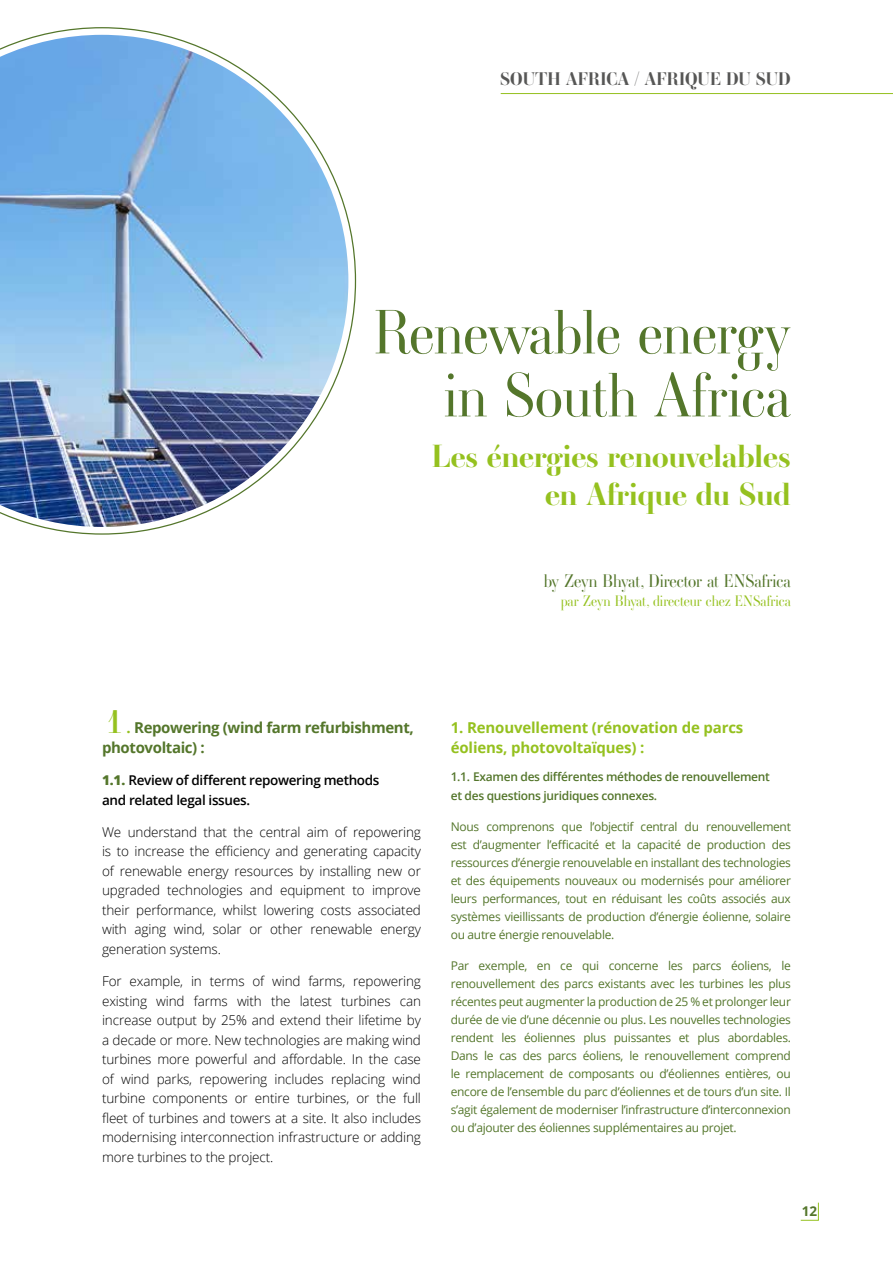
<style>
.page{position:relative;width:893px;height:1263px;background:#fff}
.page>*{position:absolute;margin:0;border:0;box-sizing:border-box;transform-origin:0 0}
.t1{font:300 61.5px/63px "Ambroise Std";color:#54762b;text-align:right}
.t2{font:300 45px "Ambroise Std";color:#95c11f}
.t3{font:700 31.5px/37.5px "Ambroise Std";color:#95c11f;text-align:right}
.t4{font:300 18px "Ambroise Std";color:#54762b}
.t5{font:700 18px "Ambroise Std";color:#575756}
.t6{font:700 15px/19.5px "Open Sans";letter-spacing:-.01em;color:#95c11f}
.t7{font:700 15px/19.5px "Open Sans";letter-spacing:-.025em;color:#54762b}
.t8{font:300 15px "Ambroise Std";color:#95c11f}
.t9{font:300 13.5px/19.5px "Open Sans";letter-spacing:-.01em;color:#000;text-align:justify}
.t10{font:600 13.5px/19.5px "Open Sans";letter-spacing:-.025em;color:#000}
.t11{font:700 13.5px "Open Sans";color:#54762b}
.t12{font:12px/18px "Open Sans";letter-spacing:-.025em;color:#54762b;text-align:justify}
.t13{font:600 12px/19.5px "Open Sans";letter-spacing:-.025em;color:#54762b}
.s1{color:#95c11f}
.s2{font-weight:800;color:#54762b}
</style>
<div class="page">
<svg style="left:800px;top:1202px;width:19px;height:19px"></svg>
<img style="left:0;top:27px;width:356px;height:508px">
<hr style="left:501px;top:93px;width:392px;height:1px;background:#95c11f">
<h3 class="t5" style="left:500px;top:67px;width:292px">SOUTH AFRICA / AFRIQUE DU SUD</h3>
<h1 class="t1" style="left:373px;top:301px;width:419px">Renewable energy in South Africa</h1>
<h3 class="t3" style="left:432px;top:438px;width:360px">Les énergies renouvelables en Afrique du Sud</h3>
<h3 class="t4" style="left:544px;top:569px;width:249px">by Zeyn Bhyat, Director at ENSafrica</h3>
<p class="t8" style="left:561px;top:592px;width:232px">par Zeyn Bhyat, directeur chez ENSafrica</p>
<h2 class="t2" style="left:102px;top:689px;width:26px">1</h2>
<p class="t7" style="left:102px;top:718px;width:313px;text-indent:24px"><span class="s1">.</span> Repowering (wind farm refurbishment, photovoltaic) :</p>
<p class="t10" style="left:102px;top:770px;width:279px"><span class="s2">1.1.</span> Review of different repowering methods and related legal issues.</p>
<p class="t9" style="left:102px;top:822px;width:320px">We understand that the central aim of repowering is to increase the efficiency and generating capacity of renewable energy resources by installing new or upgraded technologies and equipment to improve their performance, whilst lowering costs associated with aging wind, solar or other renewable energy generation systems.</p>
<p class="t9" style="left:102px;top:971px;width:320px">For example, in terms of wind farms, repowering existing wind farms with the latest turbines can increase output by 25% and extend their lifetime by a decade or more. New technologies are making wind turbines more powerful and affordable. In the case of wind parks, repowering includes replacing wind turbine components or entire turbines, or the full fleet of turbines and towers at a site. It also includes modernising interconnection infrastructure or adding more turbines to the project.</p>
<p class="t6" style="left:451px;top:717px;width:294px">1. Renouvellement (rénovation de parcs éoliens, photovoltaïques) :</p>
<p class="t13" style="left:451px;top:766px;width:321px">1.1. Examen des différentes méthodes de renouvellement et des questions juridiques connexes.</p>
<p class="t12" style="left:451px;top:817px;width:342px">Nous comprenons que l’objectif central du renouvellement est d’augmenter l’efficacité et la capacité de production des ressources d’énergie renouvelable en installant des technologies et des équipements nouveaux ou modernisés pour améliorer leurs performances, tout en réduisant les coûts associés aux systèmes vieillissants de production d’énergie éolienne, solaire ou autre énergie renouvelable.</p>
<p class="t12" style="left:451px;top:956px;width:342px">Par exemple, en ce qui concerne les parcs éoliens, le renouvellement des parcs existants avec les turbines les plus récentes peut augmenter la production de 25 % et prolonger leur durée de vie d’une décennie ou plus. Les nouvelles technologies rendent les éoliennes plus puissantes et plus abordables.<br>Dans le cas des parcs éoliens, le renouvellement comprend le remplacement de composants ou d’éoliennes entières, ou encore de l’ensemble du parc d’éoliennes et de tours d’un site. Il s’agit également de moderniser l’infrastructure d’interconnexion ou d’ajouter des éoliennes supplémentaires au projet.</p>
<p class="t11" style="left:802px;top:1201px;width:17px">12</p>
</div>
